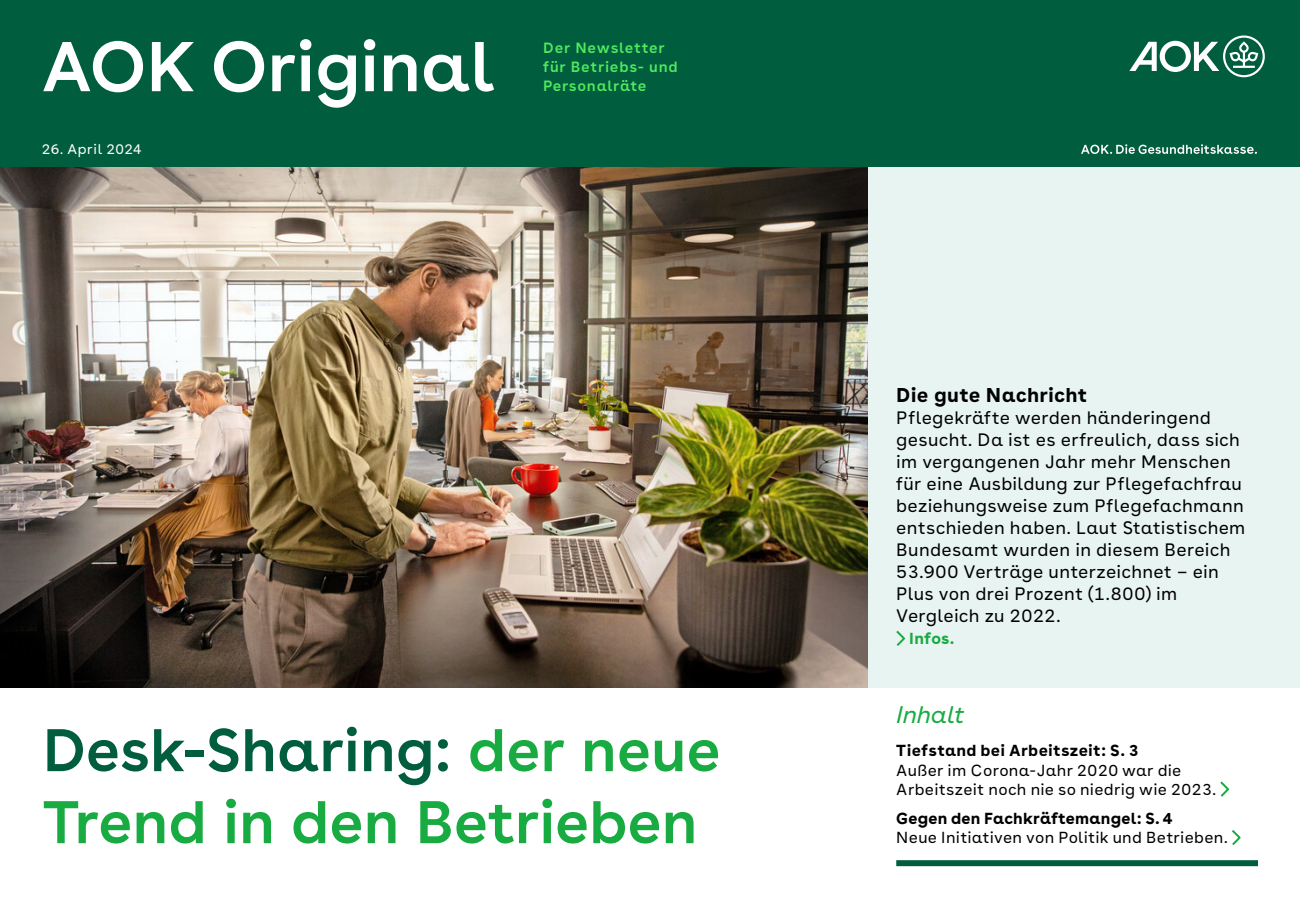
<style>
.page{position:relative;width:1300px;height:908px;background:#fff}
.page>*{position:absolute;margin:0;border:0;box-sizing:border-box;transform-origin:0 0}
.t1{font:600 70.2px "AOK Buenos Aires";color:#fff}
.t2{font:600 60px/72px "AOK Buenos Aires";letter-spacing:.005em;color:#18ab42}
.t3{font:italic 24px "AOK Buenos Aires";color:#18ab42}
.t4{font:700 20px "AOK Buenos Aires Text";letter-spacing:.01em;color:#000}
.t5{font:18px/22px "AOK Buenos Aires Text";letter-spacing:.015em;color:#000}
.t6{font:16px/19.2px "AOK Buenos Aires Text";letter-spacing:.02em;color:#000}
.t7{font:700 16px "AOK Buenos Aires";letter-spacing:.015em;color:#000}
.t8{font:700 16px "AOK Buenos Aires Text";letter-spacing:.02em;color:#000}
.t9{font:700 16px "AOK Buenos Aires";letter-spacing:.02em;color:#18ab42}
.t10{font:600 14.8px/19.2px "AOK Buenos Aires Text";letter-spacing:.05em;color:#50eb5d}
.t11{font:14px "AOK Buenos Aires";letter-spacing:.05em;color:#fff}
.s1{color:#005e3f}
</style>
<div class="page">
<div style="left:0;top:0;width:1300px;height:185px;background:#005e3f"></div>
<svg style="left:1129px;top:35px;width:136px;height:42px"></svg>
<svg style="left:1081px;top:144px;width:176px;height:10px"></svg>
<div style="left:0;top:167px;width:1300px;height:521px;background:#e8f4f2"></div>
<img style="left:0;top:167px;width:868px;height:521px">
<svg style="left:1220px;top:781px;width:9px;height:16px"></svg>
<svg style="left:1232px;top:830px;width:9px;height:15px"></svg>
<div style="left:896px;top:860px;width:362px;height:6px;background:#005e3f"></div>
<svg style="left:896px;top:630px;width:9px;height:16px"></svg>
<h1 class="t1" style="left:42px;top:8px;width:455px">AOK Original</h1>
<p class="t10" style="left:543px;top:37px;width:136px">Der Newsletter für Betriebs- und<br>Personalräte</p>
<p class="t11" style="left:42px;top:138px;width:101px">26. April 2024</p>
<h2 class="t2" style="left:43px;top:708px;width:679px"><span class="s1">Desk-Sharing:</span> der neue<br>Trend in den Betrieben</h2>
<p class="t4" style="left:896px;top:378px;width:193px">Die gute Nachricht</p>
<p class="t5" style="left:896px;top:405px;width:351px">Pflegekräfte werden händeringend gesucht. Da ist es erfreulich, dass sich im vergangenen Jahr mehr Menschen für eine Ausbildung zur Pflegefachfrau beziehungsweise zum Pflegefachmann entschieden haben. Laut Statistischem Bundesamt wurden in diesem Bereich 53.900 Verträge unterzeichnet – ein Plus von drei Prozent (1.800) im Vergleich zu 2022.</p>
<p class="t9" style="left:909px;top:625px;width:46px">Infos.</p>
<h3 class="t3" style="left:896px;top:695px;width:70px">Inhalt</h3>
<p class="t8" style="left:896px;top:737px;width:244px">Tiefstand bei Arbeitszeit: S. 3</p>
<p class="t6" style="left:896px;top:759px;width:321px">Außer im Corona-Jahr 2020 war die<br>Arbeitszeit noch nie so niedrig wie 2023.</p>
<p class="t7" style="left:896px;top:805px;width:278px">Gegen den Fachkräftemangel: S. 4</p>
<p class="t6" style="left:896px;top:827px;width:333px">Neue Initiativen von Politik und Betrieben.</p>
</div>
